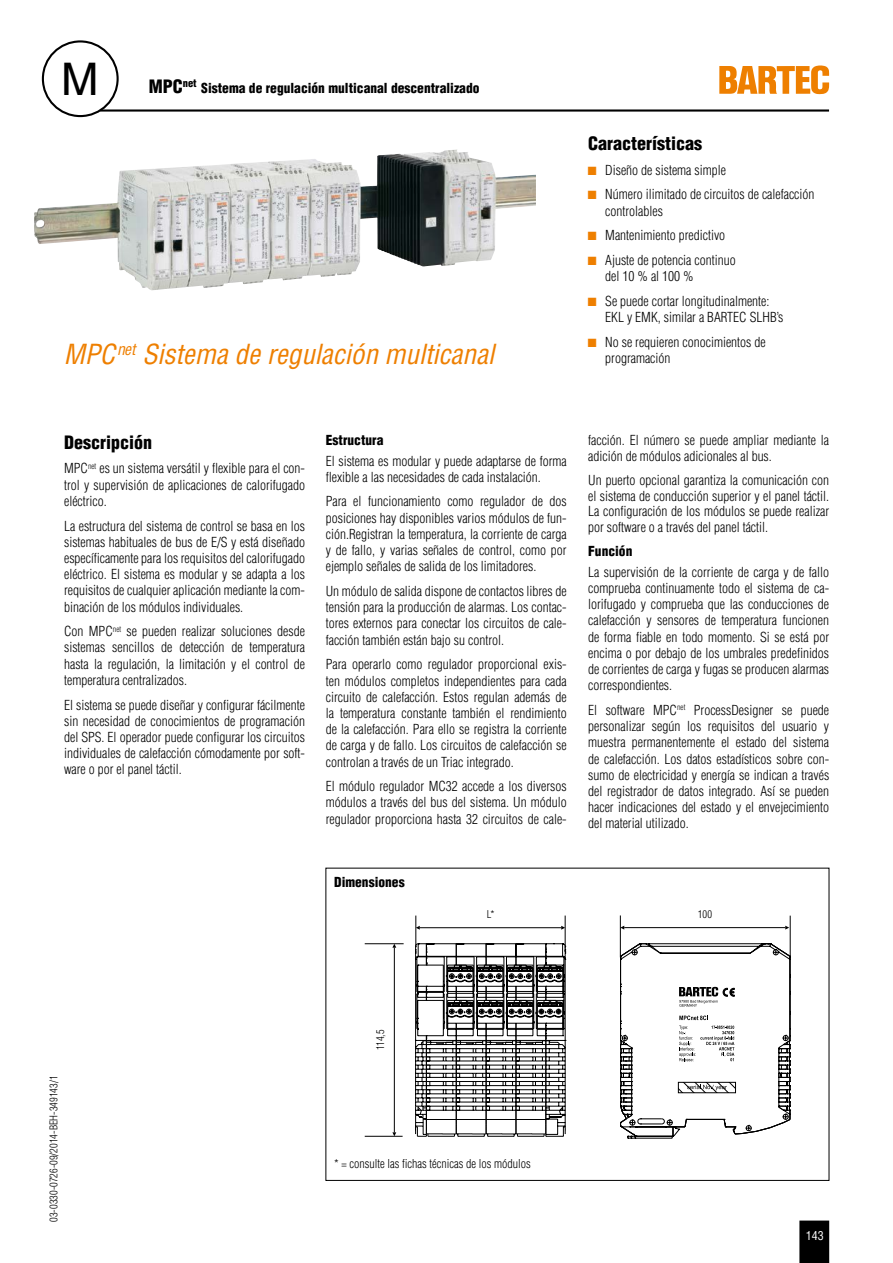
<style>
.page{position:relative;width:893px;height:1263px;background:#fff}
.page>*{position:absolute;margin:0;border:0;box-sizing:border-box;transform-origin:0 0}
.t1{font:45px "Helvetica";color:#000}
.t2{font:italic condensed 27px "Helvetica";color:#ee7f00}
.t3{font:900 condensed 18px "Helvetica";color:#000}
.t4{font:300 condensed 13.5px/16.2px "Helvetica";color:#000;text-align:justify}
.t5{font:900 condensed 13.5px "Helvetica";color:#000}
.t6{font:300 condensed 12px "Helvetica";color:#000}
.t7{font:condensed 12px "Helvetica";color:#fff}
.t8{font:300 condensed 10.5px "Helvetica";color:#000}
.s1{font-size:18px}
.s2{font-family:"Courier New";font-weight:400;font-stretch:normal;color:#ee7f00}
</style>
<div class="page">
<svg style="left:799px;top:1220px;width:30px;height:43px"></svg>
<div style="left:42px;top:40px;width:77px;height:77px;border:2px solid #000;border-radius:50%"></div>
<hr style="left:100px;top:109px;width:729px;height:3px;background:#000">
<img style="left:34px;top:151px;width:410px;height:139px">
<svg style="left:620px;top:943px;width:170px;height:195px"></svg>
<svg style="left:415px;top:943px;width:151px;height:194px"></svg>
<hr style="left:420px;top:927px;width:141px;height:1px;background:#000">
<svg style="left:561px;top:926px;width:4px;height:4px"></svg>
<hr style="left:565px;top:915px;width:1px;height:33px;background:#000">
<hr style="left:416px;top:915px;width:1px;height:32px;background:#000">
<hr style="left:624px;top:927px;width:161px;height:1px;background:#000">
<hr style="left:790px;top:916px;width:1px;height:42px;background:#000">
<hr style="left:620px;top:915px;width:1px;height:42px;background:#000">
<hr style="left:394px;top:948px;width:1px;height:184px;background:#000">
<svg style="left:392px;top:944px;width:4px;height:4px"></svg>
<svg style="left:392px;top:1132px;width:4px;height:4px"></svg>
<hr style="left:365px;top:1136px;width:38px;height:1px;background:#000">
<hr style="left:365px;top:943px;width:39px;height:1px;background:#000">
<svg style="left:719px;top:65px;width:110px;height:29px"></svg>
<h1 class="t1" style="left:61px;top:54px;width:39px">M</h1>
<p class="t5" style="left:149px;top:80px;width:332px"><span class="s1">MPC</span><sup>net</sup> Sistema de regulación multicanal descentralizado</p>
<h2 class="t2" style="left:64px;top:337px;width:432px">MPC <sup>net</sup> Sistema de regulación multicanal</h2>
<h3 class="t3" style="left:588px;top:132px;width:115px">Características</h3>
<p class="t4" style="left:588px;top:162px;width:139px"><span class="s2">■</span> Diseño de sistema simple</p>
<p class="t4" style="left:605px;top:186px;width:211px;text-indent:-17px"><span class="s2">■</span> Número ilimitado de circuitos de calefacción controlables</p>
<p class="t4" style="left:588px;top:227px;width:138px"><span class="s2">■</span> Mantenimiento predictivo</p>
<p class="t4" style="left:605px;top:252px;width:132px;text-indent:-17px"><span class="s2">■</span> Ajuste de potencia continuo del 10 % al 100 %</p>
<p class="t4" style="left:605px;top:293px;width:180px;text-indent:-17px"><span class="s2">■</span> Se puede cortar longitudinalmente:<br>EKL y EMK, similar a BARTEC SLHB’s</p>
<p class="t4" style="left:605px;top:334px;width:162px;text-indent:-17px"><span class="s2">■</span> No se requieren conocimientos de programación</p>
<h3 class="t3" style="left:64px;top:431px;width:90px">Descripción</h3>
<p class="t4" style="left:64px;top:460px;width:242px">MPC<sup>net</sup> es un sistema versátil y flexible para el con&shy;trol y supervisión de aplicaciones de calorifugado eléctrico.</p>
<p class="t4" style="left:64px;top:517px;width:242px">La estructura del sistema de control se basa en los sistemas habituales de bus de E/S y está diseñado específicamente para los requisitos del calorifugado eléctrico. El sistema es modular y se adapta a los requisitos de cualquier aplicación mediante la com&shy;binación de los módulos individuales.</p>
<p class="t4" style="left:64px;top:623px;width:242px">Con MPC<sup>net</sup> se pueden realizar soluciones desde sistemas sencillos de detección de temperatura hasta la regulación, la limitación y el control de temperatura centralizados.</p>
<p class="t4" style="left:64px;top:696px;width:242px">El sistema se puede diseñar y configurar fácilmente sin necesidad de conocimientos de programación del SPS. El operador puede configurar los circuitos individuales de calefacción cómodamente por soft&shy;ware o por el panel táctil.</p>
<p class="t5" style="left:326px;top:432px;width:59px">Estructura</p>
<p class="t4" style="left:326px;top:452px;width:242px">El sistema es modular y puede adaptarse de forma flexible a las necesidades de cada instalación.</p>
<p class="t4" style="left:326px;top:493px;width:242px">Para el funcionamiento como regulador de dos posiciones hay disponibles varios módulos de fun&shy;ción.Registran la temperatura, la corriente de carga y de fallo, y varias señales de control, como por ejemplo señales de salida de los limitadores.</p>
<p class="t4" style="left:326px;top:583px;width:242px">Un módulo de salida dispone de contactos libres de tensión para la producción de alarmas. Los contac&shy;tores externos para conectar los circuitos de cale&shy;facción también están bajo su control.</p>
<p class="t4" style="left:326px;top:656px;width:242px">Para operarlo como regulador proporcional exis&shy;ten módulos completos independientes para cada circuito de calefacción. Estos regulan además de la temperatura constante también el rendimiento de la calefacción. Para ello se registra la corriente de carga y de fallo. Los circuitos de calefacción se controlan a través de un Triac integrado.</p>
<p class="t4" style="left:326px;top:778px;width:242px">El módulo regulador MC32 accede a los diversos módulos a través del bus del sistema. Un módulo regulador proporciona hasta 32 circuitos de cale-</p>
<p class="t5" style="left:334px;top:874px;width:72px">Dimensiones</p>
<p class="t4" style="left:588px;top:432px;width:242px">facción. El número se puede ampliar mediante la adición de módulos adicionales al bus.</p>
<p class="t4" style="left:588px;top:472px;width:242px;line-height:15.5px">Un puerto opcional garantiza la comunicación con el sistema de conducción superior y el panel táctil.<br>La configuración de los módulos se puede realizar por software o a través del panel táctil.</p>
<p class="t5" style="left:588px;top:543px;width:46px">Función</p>
<p class="t4" style="left:588px;top:564px;width:242px">La supervisión de la corriente de carga y de fallo comprueba continuamente todo el sistema de ca&shy;lorifugado y comprueba que las conducciones de calefacción y sensores de temperatura funcionen de forma fiable en todo momento. Si se está por encima o por debajo de los umbrales predefinidos de corrientes de carga y fugas se producen alarmas correspondientes.</p>
<p class="t4" style="left:588px;top:702px;width:242px">El software MPC<sup>net</sup> ProcessDesigner se puede personalizar según los requisitos del usuario y muestra permanentemente el estado del sistema de calefacción. Los datos estadísticos sobre con&shy;sumo de electricidad y energía se indican a través del registrador de datos integrado. Así se pueden hacer indicaciones del estado y el envejecimiento del material utilizado.</p>
<p class="t8" style="left:48px;top:1222px;width:148px;rotate:-90deg">03-0330-0726-09/2014-BEH-349143/1</p>
<p class="t8" style="left:374px;top:1050px;width:23px;rotate:-90deg">114,5</p>
<p class="t8" style="left:487px;top:908px;width:9px">L*</p>
<p class="t8" style="left:698px;top:908px;width:16px">100</p>
<p class="t6" style="left:334px;top:1156px;width:198px">* = consulte las fichas técnicas de los módulos</p>
<p class="t7" style="left:806px;top:1228px;width:19px">143</p>
</div>
